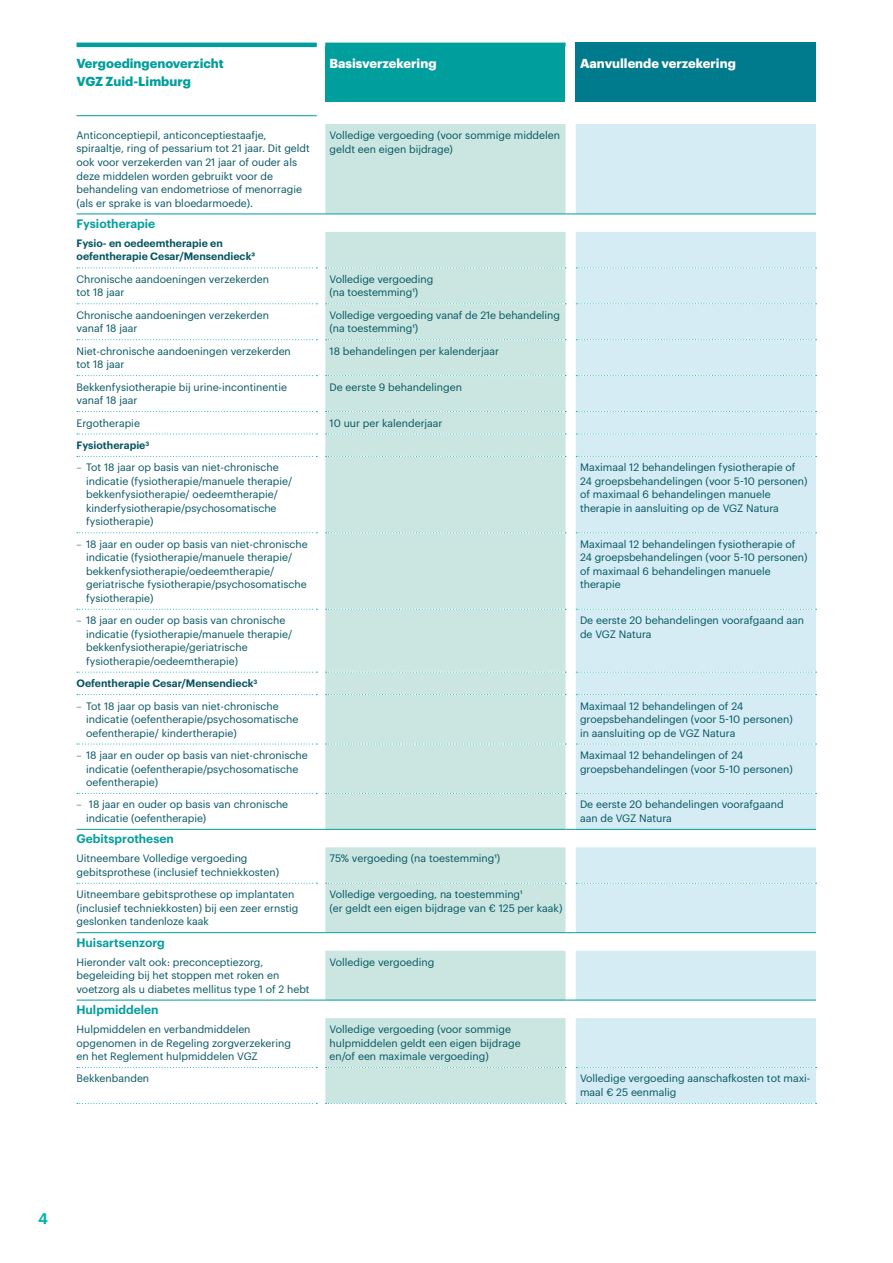
<style>
.page{position:relative;width:893px;height:1263px;background:#fff}
.page>*{position:absolute;margin:0;border:0;box-sizing:border-box;transform-origin:0 0}
.t1{font:600 15px "Graphik";color:#00b1b3}
.t2{font:700 12.75px "Graphik";color:#fff}
.t3{font:700 12.75px/18px "Graphik";color:#009e9d}
.t4{font:600 12px "Graphik";color:#009e9d}
.t5{font:10.5px/13.5px "Graphik";color:#005460}
.t6{font:600 10.5px/13.5px "Graphik";color:#005460}
.s1{font-weight:300}
</style>
<div class="page">
<div style="left:325px;top:47px;width:241px;height:55px;background:#009e9d"></div>
<div style="left:576px;top:47px;width:240px;height:55px;background:#007a8d"></div>
<svg style="left:325px;top:124px;width:241px;height:979px;background:#cee7e3"></svg>
<svg style="left:576px;top:124px;width:240px;height:979px;background:#d7edf4"></svg>
<hr style="left:77px;top:214px;width:240px;height:1px;background:#009e9d">
<hr style="left:325px;top:214px;width:241px;height:1px;background:#009e9d">
<hr style="left:576px;top:214px;width:240px;height:1px;background:#009e9d">
<hr style="left:77px;top:829px;width:240px;height:1px;background:#009e9d">
<hr style="left:325px;top:829px;width:241px;height:1px;background:#009e9d">
<hr style="left:576px;top:829px;width:240px;height:1px;background:#009e9d">
<hr style="left:77px;top:932px;width:240px;height:1px;background:#009e9d">
<hr style="left:325px;top:932px;width:241px;height:1px;background:#009e9d">
<hr style="left:576px;top:932px;width:240px;height:1px;background:#009e9d">
<hr style="left:77px;top:1000px;width:240px;height:1px;background:#009e9d">
<hr style="left:325px;top:1000px;width:241px;height:1px;background:#009e9d">
<hr style="left:576px;top:1000px;width:240px;height:1px;background:#009e9d">
<svg style="left:77px;top:883px;width:240px;height:1px"></svg>
<svg style="left:326px;top:883px;width:240px;height:1px"></svg>
<svg style="left:576px;top:883px;width:241px;height:1px"></svg>
<svg style="left:77px;top:1067px;width:240px;height:1px"></svg>
<svg style="left:326px;top:1067px;width:240px;height:1px"></svg>
<svg style="left:576px;top:1067px;width:241px;height:1px"></svg>
<svg style="left:77px;top:1103px;width:240px;height:1px"></svg>
<svg style="left:326px;top:1103px;width:240px;height:1px"></svg>
<svg style="left:576px;top:1103px;width:241px;height:1px"></svg>
<svg style="left:77px;top:267px;width:240px;height:1px"></svg>
<svg style="left:326px;top:267px;width:240px;height:1px"></svg>
<svg style="left:576px;top:267px;width:241px;height:1px"></svg>
<svg style="left:77px;top:303px;width:240px;height:1px"></svg>
<svg style="left:326px;top:303px;width:240px;height:1px"></svg>
<svg style="left:576px;top:303px;width:241px;height:1px"></svg>
<svg style="left:77px;top:339px;width:240px;height:1px"></svg>
<svg style="left:326px;top:339px;width:240px;height:1px"></svg>
<svg style="left:576px;top:339px;width:241px;height:1px"></svg>
<svg style="left:77px;top:375px;width:240px;height:1px"></svg>
<svg style="left:326px;top:375px;width:240px;height:1px"></svg>
<svg style="left:576px;top:375px;width:241px;height:1px"></svg>
<svg style="left:77px;top:411px;width:240px;height:1px"></svg>
<svg style="left:326px;top:411px;width:240px;height:1px"></svg>
<svg style="left:576px;top:411px;width:241px;height:1px"></svg>
<svg style="left:77px;top:433px;width:240px;height:1px"></svg>
<svg style="left:326px;top:433px;width:240px;height:1px"></svg>
<svg style="left:576px;top:433px;width:241px;height:1px"></svg>
<svg style="left:77px;top:456px;width:240px;height:1px"></svg>
<svg style="left:326px;top:456px;width:240px;height:1px"></svg>
<svg style="left:576px;top:456px;width:241px;height:1px"></svg>
<svg style="left:77px;top:532px;width:240px;height:1px"></svg>
<svg style="left:326px;top:532px;width:240px;height:1px"></svg>
<svg style="left:576px;top:532px;width:241px;height:1px"></svg>
<svg style="left:77px;top:609px;width:240px;height:1px"></svg>
<svg style="left:326px;top:609px;width:240px;height:1px"></svg>
<svg style="left:576px;top:609px;width:241px;height:1px"></svg>
<svg style="left:77px;top:672px;width:240px;height:1px"></svg>
<svg style="left:326px;top:672px;width:240px;height:1px"></svg>
<svg style="left:576px;top:672px;width:241px;height:1px"></svg>
<svg style="left:77px;top:694px;width:240px;height:1px"></svg>
<svg style="left:326px;top:694px;width:240px;height:1px"></svg>
<svg style="left:576px;top:694px;width:241px;height:1px"></svg>
<svg style="left:77px;top:743px;width:240px;height:1px"></svg>
<svg style="left:326px;top:743px;width:240px;height:1px"></svg>
<svg style="left:576px;top:743px;width:241px;height:1px"></svg>
<svg style="left:77px;top:793px;width:240px;height:1px"></svg>
<svg style="left:326px;top:793px;width:240px;height:1px"></svg>
<svg style="left:576px;top:793px;width:241px;height:1px"></svg>
<hr style="left:77px;top:43px;width:240px;height:4px;background:#009e9d">
<hr style="left:77px;top:115px;width:240px;height:1px;background:#009e9d">
<hr style="left:325px;top:43px;width:241px;height:4px;background:#009e9d">
<div style="left:576px;top:43px;width:240px;height:8px;background:#007a8d"></div>
<p class="t3" style="left:77px;top:54px;width:149px">Vergoedingenoverzicht<br>VGZ Zuid-Limburg</p>
<p class="t2" style="left:330px;top:54px;width:108px">Basisverzekering</p>
<p class="t2" style="left:580px;top:54px;width:157px">Aanvullende verzekering</p>
<p class="t5" style="left:77px;top:128px;width:235px">Anticonceptiepil, anticonceptiestaafje, spiraaltje, ring of pessarium tot 21 jaar. Dit geldt ook voor verzekerden van 21 jaar of ouder als deze middelen worden gebruikt voor de behandeling van endometriose of menorragie (als er sprake is van bloedarmoede).</p>
<p class="t5" style="left:330px;top:128px;width:232px">Volledige vergoeding (voor sommige middelen geldt een eigen bijdrage)</p>
<p class="t4" style="left:77px;top:214px;width:80px">Fysiotherapie</p>
<p class="t6" style="left:77px;top:235px;width:180px">Fysio- en oedeemtherapie en oefentherapie Cesar/Mensendieck³</p>
<p class="t5" style="left:77px;top:271px;width:194px">Chronische aandoeningen verzekerden tot 18 jaar</p>
<p class="t5" style="left:330px;top:271px;width:105px">Volledige vergoeding (na toestemming¹)</p>
<p class="t5" style="left:77px;top:307px;width:194px">Chronische aandoeningen verzekerden vanaf 18 jaar</p>
<p class="t5" style="left:330px;top:307px;width:232px">Volledige vergoeding vanaf de 21e behandeling (na toestemming¹)</p>
<p class="t5" style="left:77px;top:343px;width:216px">Niet-chronische aandoeningen verzekerden tot 18 jaar</p>
<p class="t5" style="left:330px;top:343px;width:171px">18 behandelingen per kalenderjaar</p>
<p class="t5" style="left:77px;top:379px;width:212px">Bekkenfysiotherapie bij urine-incontinentie vanaf 18 jaar</p>
<p class="t5" style="left:330px;top:379px;width:134px">De eerste 9 behandelingen</p>
<p class="t5" style="left:77px;top:415px;width:65px">Ergotherapie</p>
<p class="t5" style="left:330px;top:415px;width:115px">10 uur per kalenderjaar</p>
<p class="t6" style="left:77px;top:437px;width:74px">Fysiotherapie<sup>3</sup></p>
<p class="t5" style="left:86px;top:460px;width:208px;text-indent:-10px"><span class="s1">–</span> Tot 18 jaar op basis van niet-chronische indicatie (fysiotherapie/manuele therapie/ bekkenfysiotherapie/ oedeemtherapie/ kinderfysiotherapie/psychosomatische fysiotherapie)</p>
<p class="t5" style="left:580px;top:460px;width:229px">Maximaal 12 behandelingen fysiotherapie of 24 groepsbehandelingen (voor 5-10 personen) of maximaal 6 behandelingen manuele therapie in aansluiting op de VGZ Natura</p>
<p class="t5" style="left:86px;top:536px;width:223px;text-indent:-10px"><span class="s1">–</span> 18 jaar en ouder op basis van niet-chronische indicatie (fysiotherapie/manuele therapie/ bekkenfysiotherapie/oedeemtherapie/ geriatrische fysiotherapie/psychosomatische fysiotherapie)</p>
<p class="t5" style="left:580px;top:536px;width:229px">Maximaal 12 behandelingen fysiotherapie of 24 groepsbehandelingen (voor 5-10 personen) of maximaal 6 behandelingen manuele therapie</p>
<p class="t5" style="left:86px;top:613px;width:208px;text-indent:-10px"><span class="s1">–</span> 18 jaar en ouder op basis van chronische indicatie (fysiotherapie/manuele therapie/ bekkenfysiotherapie/geriatrische fysiotherapie/oedeemtherapie)</p>
<p class="t5" style="left:580px;top:613px;width:225px">De eerste 20 behandelingen voorafgaand aan de VGZ Natura</p>
<p class="t6" style="left:77px;top:676px;width:182px">Oefentherapie Cesar/Mensendieck<sup>3</sup></p>
<p class="t5" style="left:86px;top:698px;width:214px;text-indent:-10px"><span class="s1">–</span> Tot 18 jaar op basis van niet-chronische indicatie (oefentherapie/psychosomatische oefentherapie/ kindertherapie)</p>
<p class="t5" style="left:580px;top:698px;width:214px">Maximaal 12 behandelingen of 24 groepsbehandelingen (voor 5-10 personen) in aansluiting op de VGZ Natura</p>
<p class="t5" style="left:86px;top:747px;width:223px;text-indent:-10px"><span class="s1">–</span> 18 jaar en ouder op basis van niet-chronische indicatie (oefentherapie/psychosomatische oefentherapie)</p>
<p class="t5" style="left:580px;top:747px;width:214px">Maximaal 12 behandelingen of 24 groepsbehandelingen (voor 5-10 personen)</p>
<p class="t5" style="left:86px;top:797px;width:204px;text-indent:-10px"><span class="s1">–</span> 18 jaar en ouder op basis van chronische indicatie (oefentherapie)</p>
<p class="t5" style="left:580px;top:797px;width:205px">De eerste 20 behandelingen voorafgaand aan de VGZ Natura</p>
<p class="t4" style="left:77px;top:830px;width:99px">Gebitsprothesen</p>
<p class="t5" style="left:77px;top:851px;width:204px">Uitneembare Volledige vergoeding gebitsprothese (inclusief techniekkosten)</p>
<p class="t5" style="left:330px;top:851px;width:172px">75% vergoeding (na toestemming¹)</p>
<p class="t5" style="left:77px;top:887px;width:223px">Uitneembare gebitsprothese op implantaten (inclusief techniekkosten) bij een zeer ernstig geslonken tandenloze kaak</p>
<p class="t5" style="left:330px;top:887px;width:234px">Volledige vergoeding, na toestemming¹<br>(er geldt een eigen bijdrage van € 125 per kaak)</p>
<p class="t4" style="left:77px;top:933px;width:90px">Huisartsenzorg</p>
<p class="t5" style="left:77px;top:954px;width:235px">Hieronder valt ook: preconceptiezorg, begeleiding bij het stoppen met roken en voetzorg als u diabetes mellitus type 1 of 2 hebt</p>
<p class="t5" style="left:330px;top:954px;width:106px">Volledige vergoeding</p>
<p class="t4" style="left:77px;top:1001px;width:84px">Hulpmiddelen</p>
<p class="t5" style="left:77px;top:1021px;width:216px">Hulpmiddelen en verbandmiddelen opgenomen in de Regeling zorgverzekering en het Reglement hulpmiddelen VGZ</p>
<p class="t5" style="left:330px;top:1022px;width:193px">Volledige vergoeding (voor sommige hulpmiddelen geldt een eigen bijdrage en/of een maximale vergoeding)</p>
<p class="t5" style="left:77px;top:1071px;width:74px">Bekkenbanden</p>
<p class="t5" style="left:580px;top:1071px;width:232px">Volledige vergoeding aanschafkosten tot maxi&shy;maal € 25 eenmalig</p>
<h1 class="t1" style="left:38px;top:1207px;width:11px">4</h1>
</div>
